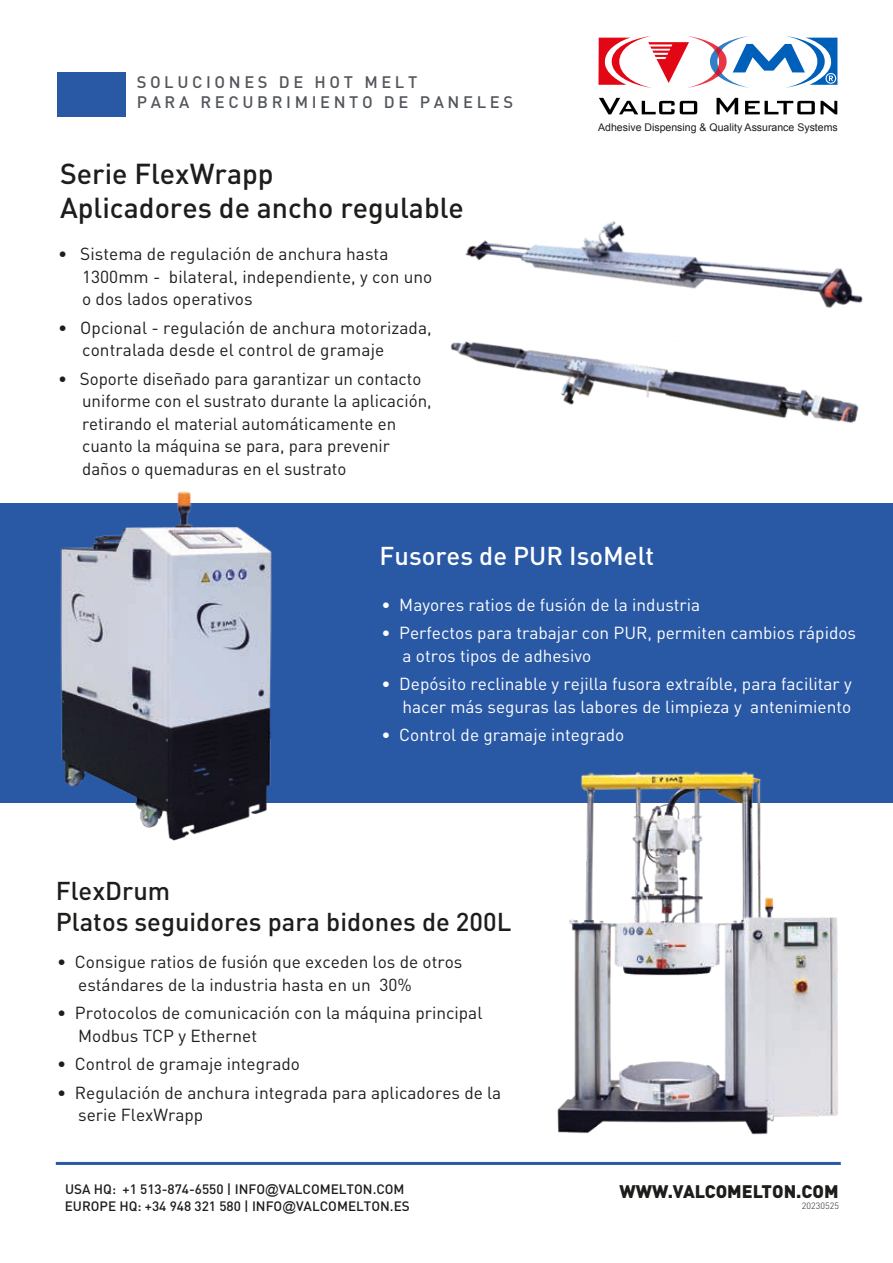
<style>
.page{position:relative;width:893px;height:1263px;background:#fff}
.page>*{position:absolute;margin:0;border:0;box-sizing:border-box;transform-origin:0 0}
.t1{font:500 28.5px/34.2px "FFDIN Pro";color:#1d1d1b}
.t2{font:500 25.5px/30.6px "FFDIN Pro";color:#1d1d1b}
.t3{font:500 25.5px "FFDIN Pro";color:#fff}
.t4{font:900 18px "FFDIN Pro";color:#1d1d1b}
.t5{font:17.25px/22.5px "FFDIN Pro";color:#1d1d1b}
.t6{font:17.25px/22.5px "FFDIN Pro";color:#fff}
.t7{font:500 16.5px/19.8px "FFDIN Pro";letter-spacing:.22em;color:#52555b}
.t8{font:500 13.5px/17.4px "FFDIN Pro";color:#1d1d1b}
.t9{font:10.5px "Arial";color:#1d1d1b}
.t10{font:300 9px "FFDIN Pro";color:#1d1d1b}
.s1{font-family:"Arial";font-weight:400}
</style>
<div class="page">
<div style="left:0;top:503px;width:893px;height:300px;background:#2958a5"></div>
<div style="left:58px;top:72px;width:68px;height:44px;background:#2958a5"></div>
<svg style="left:598px;top:36px;width:239px;height:50px"></svg>
<hr style="left:56px;top:1162px;width:785px;height:3px;background:#2958a5">
<img style="left:599px;top:86px;width:239px;height:29px">
<img style="left:450px;top:221px;width:413px;height:202px">
<img style="left:60px;top:491px;width:212px;height:350px">
<img style="left:557px;top:771px;width:281px;height:364px">
<p class="t7" style="left:137px;top:70px;width:378px">SOLUCIONES DE HOT MELT<br>PARA RECUBRIMIENTO DE PANELES</p>
<h1 class="t1" style="left:60px;top:153px;width:405px">Serie FlexWrapp<br>Aplicadores de ancho regulable</h1>
<p class="t5" style="left:82px;top:241px;width:352px;text-indent:-24px">• Sistema de regulación de anchura hasta<br>1300mm - bilateral, independiente, y con uno o dos lados operativos</p>
<p class="t5" style="left:82px;top:314px;width:351px;text-indent:-24px">• Opcional - regulación de anchura motorizada, contralada desde el control de gramaje</p>
<p class="t5" style="left:82px;top:365px;width:351px;text-indent:-24px">• Soporte diseñado para garantizar un contacto uniforme con el sustrato durante la aplicación, retirando el material automáticamente en cuanto la máquina se para, para prevenir daños o quemaduras en el sustrato</p>
<p class="t9" style="left:598px;top:120px;width:241px">Adhesive Dispensing &amp; Quality Assurance Systems</p>
<h2 class="t3" style="left:380px;top:535px;width:276px">Fusores de PUR IsoMelt</h2>
<p class="t6" style="left:381px;top:592px;width:320px">• Mayores ratios de fusión de la industria</p>
<p class="t6" style="left:402px;top:620px;width:455px;text-indent:-21px">• Perfectos para trabajar con PUR, permiten cambios rápidos a otros tipos de adhesivo</p>
<p class="t6" style="left:381px;top:671px;width:472px;text-align:right">• Depósito reclinable y rejilla fusora extraíble, para facilitar y hacer más seguras las labores de limpieza y antenimiento</p>
<p class="t6" style="left:381px;top:722px;width:244px">• Control de gramaje integrado</p>
<h2 class="t2" style="left:56px;top:872px;width:457px">FlexDrum<br>Platos seguidores para bidones de 200L</h2>
<p class="t5" style="left:78px;top:949px;width:386px;text-indent:-21px">• Consigue ratios de fusión que exceden los de otros estándares de la industria hasta en un 30%</p>
<p class="t5" style="left:78px;top:1000px;width:406px;text-indent:-21px">• Protocolos de comunicación con la máquina principal<br>Modbus TCP y Ethernet</p>
<p class="t5" style="left:57px;top:1051px;width:244px">• Control de gramaje integrado</p>
<p class="t5" style="left:78px;top:1079px;width:425px;text-indent:-21px">• Regulación de anchura integrada para aplicadores de la serie FlexWrapp</p>
<p class="t8" style="left:65px;top:1179px;width:346px">USA HQ: +1 513-874-6550 | INFO<span class="s1">@</span>VALCOMELTON.COM<br>EUROPE HQ: +34 948 321 580 | INFO<span class="s1">@</span>VALCOMELTON.ES</p>
<p class="t4" style="left:620px;top:1176px;width:220px">WWW.VALCOMELTON.COM</p>
<p class="t10" style="left:802px;top:1198px;width:39px">20230525</p>
</div>
